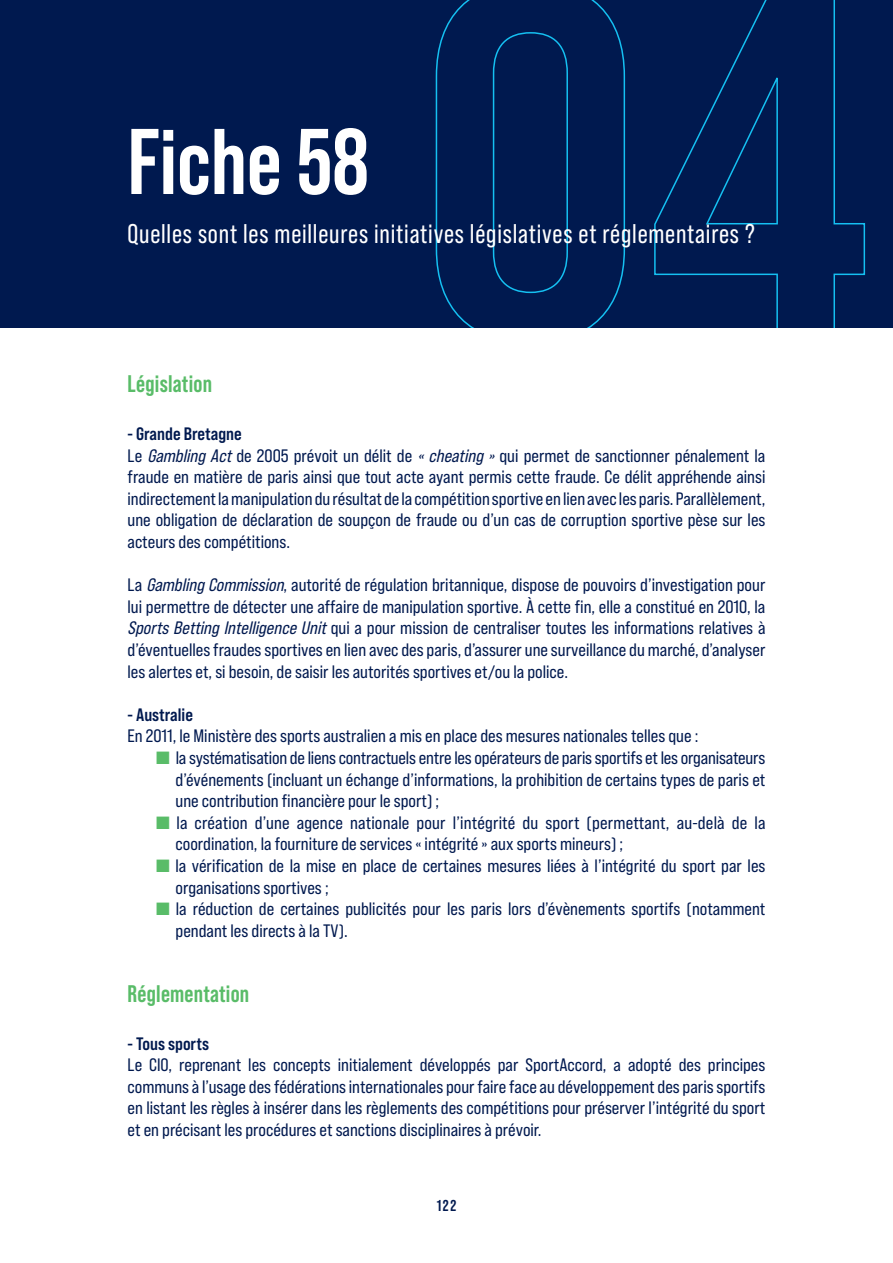
<style>
.page{position:relative;width:893px;height:1263px;background:#fff}
.page>*{position:absolute;margin:0;border:0;box-sizing:border-box;transform-origin:0 0}
.Titre_62_pt{font:700 93px "Bebas Neue Pro";color:#fff}
.Sous-titre_18_pt{font:27px "Bebas Neue Pro";letter-spacing:.03em;color:#fff}
.Texte_courant_12_pt{font:700 24px "Bebas Neue Pro";letter-spacing:.01em;color:#59bc68}
.Texte_courant_12_pt-2{font:18px/21.6px "Bebas Neue Pro Sm E Rg";color:#00194f;text-align:justify}
.Texte_courant_12_pt-3{font:18px "Bebas Neue Pro Sm E Bd";color:#00194f}
.t1{font:700 15.75px "Bebas Neue Pro";color:#00194f}
.s1{font-style:italic}
.s2{color:#59bc68}
</style>
<div class="page">
<div style="left:0;top:0;width:893px;height:327px;background:#00194f"></div>
<svg style="left:435px;top:0;width:191px;height:327px"></svg>
<svg style="left:654px;top:0;width:212px;height:327px"></svg>
<p class="Titre_62_pt" style="left:128px;top:109px;width:243px">Fiche 58</p>
<p class="Sous-titre_18_pt" style="left:128px;top:219px;width:629px">Quelles sont les meilleures initiatives législatives et réglementaires ?</p>
<p class="Texte_courant_12_pt" style="left:128px;top:370px;width:86px">Législation</p>
<p class="Texte_courant_12_pt-3" style="left:128px;top:423px;width:116px">- Grande Bretagne</p>
<p class="Texte_courant_12_pt-2" style="left:128px;top:444px;width:639px">Le <span class="s1">GamblingAct</span>de 2005 prévoit un délit de <span class="s1">«cheating»</span>qui permet de sanctionner pénalement la fraude en matière de paris ainsi que tout acte ayant permis cette fraude. Ce délit appréhende ainsi indirectement la manipulation du résultat de la compétition sportive en lien avec les paris. Parallèlement, une obligation de déclaration de soupçon de fraude ou d’un cas de corruption sportive pèse sur les acteurs des compétitions.</p>
<p class="Texte_courant_12_pt-2" style="left:128px;top:574px;width:639px">La <span class="s1">GamblingCommission</span>, autorité de régulation britannique, dispose de pouvoirs d’investigation pour lui permettre de détecter une affaire de manipulation sportive. À cette fin, elle a constitué en 2010, la <span class="s1">SportsBettingIntelligenceUnit</span>qui a pour mission de centraliser toutes les informations relatives à d’éventuelles fraudes sportives en lien avec des paris, d’assurer une surveillance du marché, d’analyser les alertes et, si besoin, de saisir les autorités sportives et/ou la police.</p>
<p class="Texte_courant_12_pt-3" style="left:128px;top:704px;width:67px">- Australie</p>
<p class="Texte_courant_12_pt-2" style="left:128px;top:725px;width:572px">En 2011, le Ministère des sports australien a mis en place des mesures nationales telles que :</p>
<p class="Texte_courant_12_pt-2" style="left:176px;top:747px;width:591px;text-indent:-19px"><span class="s2">■</span> la systématisation de liens contractuels entre les opérateurs de paris sportifs et les organisateurs d’événements (incluant un échange d’informations, la prohibition de certains types de paris et une contribution financière pour le sport) ;</p>
<p class="Texte_courant_12_pt-2" style="left:176px;top:811px;width:591px;text-indent:-19px"><span class="s2">■</span> la création d’une agence nationale pour l’intégrité du sport (permettant, au-delà de la coordination, la fourniture de services « intégrité » aux sports mineurs) ;</p>
<p class="Texte_courant_12_pt-2" style="left:176px;top:855px;width:591px;text-indent:-19px"><span class="s2">■</span> la vérification de la mise en place de certaines mesures liées à l’intégrité du sport par les organisations sportives ;</p>
<p class="Texte_courant_12_pt-2" style="left:176px;top:898px;width:591px;text-indent:-19px"><span class="s2">■</span> la réduction de certaines publicités pour les paris lors d’évènements sportifs (notamment pendant les directs à la TV).</p>
<p class="Texte_courant_12_pt" style="left:128px;top:980px;width:123px">Réglementation</p>
<p class="Texte_courant_12_pt-3" style="left:128px;top:1032px;width:83px">- Tous sports</p>
<p class="Texte_courant_12_pt-2" style="left:128px;top:1054px;width:639px">Le CIO, reprenant les concepts initialement développés par SportAccord, a adopté des principes communs à l’usage des fédérations internationales pour faire face au développement des paris sportifs en listant les règles à insérer dans les règlements des compétitions pour préserver l’intégrité du sport et en précisant les procédures et sanctions disciplinaires à prévoir.</p>
<p class="t1" style="left:437px;top:1196px;width:21px">122</p>
</div>
